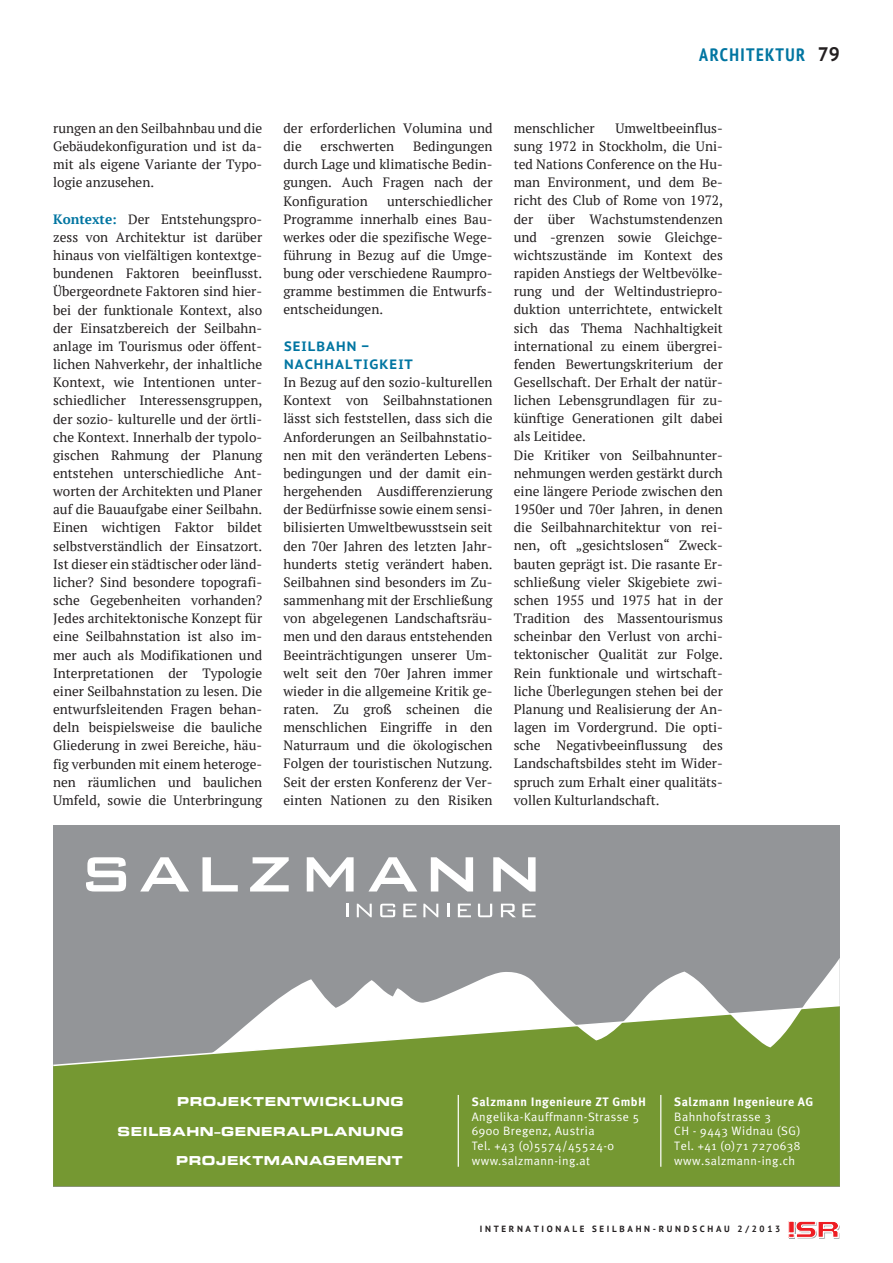
<style>
.page{position:relative;width:893px;height:1263px;background:#fff}
.page>*{position:absolute;margin:0;border:0;box-sizing:border-box;transform-origin:0 0}
.t1{font:700 19.5px "PT Sans";color:#231f20}
.t2{font:700 condensed 18px "PT Sans";letter-spacing:.08em;color:#0075a1}
.t3{font:13.5px/18.1px "PT Serif";color:#231f20;text-align:justify}
.t4{font:700 13.5px/18.1px "PT Sans Caption";letter-spacing:.08em;color:#0075a1}
.t5{font:12.15px/14.7px "Meta Plus Normal";letter-spacing:.04em;color:#fff}
.t6{font:12.15px "Eurostile Bold Extended Two";letter-spacing:.05em;color:#fff}
.t7{font:700 12.15px "Meta Plus";letter-spacing:.04em;color:#fff}
.t8{font:700 9px "PT Sans";letter-spacing:.3em;color:#231f20}
.s1{font-weight:700;color:#0075a1}
</style>
<div class="page">
<svg style="left:788px;top:1221px;width:52px;height:18px"></svg>
<div style="left:53px;top:825px;width:787px;height:361px;background:#939598"></div>
<div style="left:53px;top:1067px;width:787px;height:119px;background:#759832"></div>
<svg style="left:272px;top:958px;width:568px;height:46px"></svg>
<svg style="left:86px;top:857px;width:40px;height:34px"></svg>
<svg style="left:140px;top:857px;width:49px;height:34px"></svg>
<svg style="left:202px;top:857px;width:36px;height:34px"></svg>
<svg style="left:250px;top:857px;width:39px;height:34px"></svg>
<svg style="left:307px;top:857px;width:47px;height:34px"></svg>
<svg style="left:369px;top:857px;width:48px;height:34px"></svg>
<svg style="left:431px;top:857px;width:42px;height:34px"></svg>
<svg style="left:493px;top:857px;width:43px;height:34px"></svg>
<svg style="left:346px;top:904px;width:2px;height:13px"></svg>
<svg style="left:357px;top:904px;width:15px;height:13px"></svg>
<svg style="left:380px;top:904px;width:15px;height:13px"></svg>
<svg style="left:403px;top:904px;width:13px;height:13px"></svg>
<svg style="left:423px;top:904px;width:15px;height:13px"></svg>
<svg style="left:447px;top:904px;width:2px;height:13px"></svg>
<svg style="left:458px;top:904px;width:13px;height:13px"></svg>
<svg style="left:478px;top:904px;width:14px;height:13px"></svg>
<svg style="left:501px;top:904px;width:15px;height:13px"></svg>
<svg style="left:522px;top:904px;width:14px;height:13px"></svg>
<svg style="left:53px;top:1004px;width:787px;height:63px"></svg>
<hr style="left:660px;top:1095px;width:1px;height:72px;background:#fff">
<hr style="left:458px;top:1095px;width:1px;height:72px;background:#fff">
<h2 class="t2" style="left:699px;top:42px;width:107px">ARCHITEKTUR</h2>
<h1 class="t1" style="left:818px;top:41px;width:24px">79</h1>
<p class="t3" style="left:53px;top:119px;width:211px">rungen an den Seilbahnbau und die Gebäudekonfiguration und ist da&shy;mit als eigene Variante der Typo&shy;logie anzusehen.</p>
<p class="t3" style="left:53px;top:210px;width:211px;text-align:left"><span class="s1">Kontexte:</span> Der Entstehungspro&shy;zess von Architektur ist darüber hinaus von vielfältigen kontextge&shy;bundenen Faktoren beeinflusst.<br>Übergeordnete Faktoren sind hier&shy;bei der funktionale Kontext, also der Einsatzbereich der Seilbahn&shy;anlage im Tourismus oder öffent&shy;lichen Nahverkehr, der inhaltliche Kontext, wie Intentionen unter&shy;schiedlicher Interessensgruppen, der sozio- kulturelle und der örtli&shy;che Kontext. Innerhalb der typolo&shy;gischen Rahmung der Planung entstehen unterschiedliche Ant&shy;worten der Architekten und Planer auf die Bauaufgabe einer Seilbahn.<br>Einen wichtigen Faktor bildet selbstverständlich der Einsatzort.<br>Ist dieser ein städtischer oder länd&shy;licher? Sind besondere topografi&shy;sche Gegebenheiten vorhanden?<br>Jedes architektonische Konzept für eine Seilbahnstation ist also im&shy;mer auch als Modifikationen und Interpretationen der Typologie einer Seilbahnstation zu lesen. Die entwurfsleitenden Fragen behan&shy;deln beispielsweise die bauliche Gliederung in zwei Bereiche, häu&shy;fig verbunden mit einem heteroge&shy;nen räumlichen und baulichen Umfeld, sowie die Unterbringung</p>
<p class="t3" style="left:283px;top:119px;width:211px">der erforderlichen Volumina und die</p>
<p class="t3" style="left:283px;top:137px;width:211px;text-indent:130px">Bedingungen durch Lage und klimatische Bedin&shy;gungen. Auch Fragen nach der Konfiguration</p>
<p class="t3" style="left:321px;top:137px;width:75px">erschwerten</p>
<p class="t3" style="left:283px;top:191px;width:211px;text-indent:104px">unterschiedlicher Programme innerhalb eines Bau&shy;werkes oder die spezifische Wege&shy;führung in Bezug auf die Umge&shy;bung oder verschiedene Raumpro&shy;gramme bestimmen die Entwurfs&shy;entscheidungen.</p>
<p class="t4" style="left:284px;top:337px;width:130px">SEILBAHN –<br>NACHHALTIGKEIT</p>
<p class="t3" style="left:283px;top:373px;width:211px">In Bezug auf den sozio-kulturellen Kontext von Seilbahnstationen lässt sich feststellen, dass sich die Anforderungen an Seilbahnstatio&shy;nen mit den veränderten Lebens&shy;bedingungen und der damit ein&shy;hergehenden Ausdifferenzierung der Bedürfnisse sowie einem sensi&shy;bilisierten Umweltbewusstsein seit den 70er Jahren des letzten Jahr&shy;hunderts stetig verändert haben.<br>Seilbahnen sind besonders im Zu&shy;sammenhang mit der Erschließung von abgelegenen Landschaftsräu&shy;men und den daraus entstehenden Beeinträchtigungen unserer Um&shy;welt seit den 70er Jahren immer wieder in die allgemeine Kritik ge&shy;raten. Zu groß scheinen die menschlichen Eingriffe in den Naturraum und die ökologischen Folgen der touristischen Nutzung.<br>Seit der ersten Konferenz der Ver&shy;einten Nationen zu den Risiken</p>
<p class="t3" style="left:514px;top:119px;width:211px;text-align:left;text-indent:102px">Umweltbeeinflus&shy;sung 1972 in Stockholm, die Uni&shy;ted Nations Conference on the Hu&shy;man Environment, und dem Be&shy;richt des Club of Rome von 1972, der über Wachstumstendenzen und -grenzen sowie Gleichge&shy;wichtszustände im Kontext des rapiden Anstiegs der Weltbevölke&shy;rung und der Weltindustriepro&shy;duktion unterrichtete, entwickelt sich das Thema Nachhaltigkeit international zu einem übergrei&shy;fenden Bewertungskriterium der<br>Gesellschaft. Der Erhalt der natür&shy;lichen Lebensgrundlagen für zu&shy;künftige Generationen gilt dabei als Leitidee.<br>Die Kritiker von Seilbahnunter&shy;nehmungen werden gestärkt durch eine längere Periode zwischen den<br>1950er und 70er Jahren, in denen die Seilbahnarchitektur von rei&shy;nen, oft „gesichtslosen“ Zweck&shy;bauten geprägt ist. Die rasante Er&shy;schließung vieler Skigebiete zwi&shy;schen 1955 und 1975 hat in der<br>Tradition des Massentourismus scheinbar den Verlust von archi&shy;tektonischer Qualität zur Folge.<br>Rein funktionale und wirtschaft&shy;liche Überlegungen stehen bei der<br>Planung und Realisierung der An&shy;lagen im Vordergrund. Die opti&shy;sche Negativbeeinflussung des<br>Landschaftsbildes steht im Wider&shy;spruch zum Erhalt einer qualitäts&shy;vollen Kulturlandschaft.</p>
<p class="t3" style="left:514px;top:119px;width:82px">menschlicher</p>
<p class="t6" style="left:177px;top:1093px;width:228px">PROJEKTENTWICKLUNG</p>
<p class="t6" style="left:118px;top:1122px;width:287px">SEILBAHN–GENERALPLANUNG</p>
<p class="t6" style="left:176px;top:1151px;width:228px">PROJEKTMANAGEMENT</p>
<p class="t7" style="left:472px;top:1095px;width:176px">Salzmann Ingenieure ZT GmbH</p>
<p class="t5" style="left:472px;top:1109px;width:169px">Angelika-Kauffmann-Strasse 5<br>6900 Bregenz, Austria<br>Tel. +43 (0)5574/45524-0 www.salzmann-ing.at</p>
<p class="t7" style="left:674px;top:1095px;width:141px">Salzmann Ingenieure AG</p>
<p class="t5" style="left:674px;top:1109px;width:128px">Bahnhofstrasse 3<br>CH - 9443 Widnau (SG)<br>Tel. +41 (0)71 7270638 www.salzmann-ing.ch</p>
<p class="t8" style="left:480px;top:1222px;width:302px">INTERNATIONALE SEILBAHN-RUNDSCHAU 2/2013</p>
</div>
